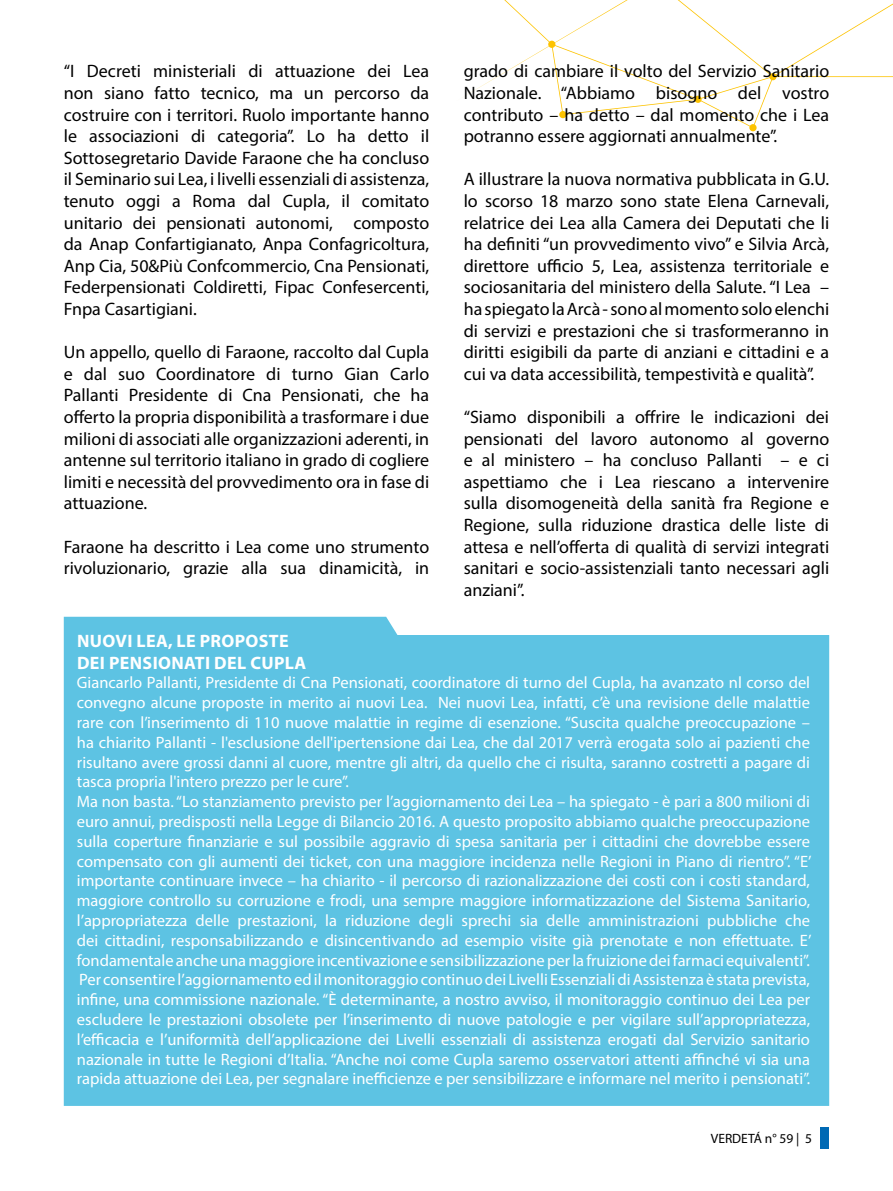
<style>
.page{position:relative;width:893px;height:1191px;background:#fff}
.page>*{position:absolute;margin:0;border:0;box-sizing:border-box;transform-origin:0 0}
.t1{font:18px/21.6px "Myriad Pro";color:#000;text-align:justify}
.t2{font:700 18px/21.6px "Myriad Pro";letter-spacing:.02em;color:#fff}
.t3{font:16.5px/19.8px "Myriad Pro";color:#fff}
.t4{font:13.5px "Myriad Pro";color:#000}
</style>
<div class="page">
<svg style="left:465px;top:0;width:428px;height:126px"></svg>
<svg style="left:551px;top:44px;width:222px;height:71px"></svg>
<div style="left:769px;top:73px;width:8px;height:7px;background:#fdc300;border-radius:50%"></div>
<div style="left:548px;top:41px;width:7px;height:7px;background:#fdc300;border-radius:50%"></div>
<div style="left:749px;top:124px;width:8px;height:7px;background:#fdc300;border-radius:50%"></div>
<div style="left:694px;top:96px;width:8px;height:7px;background:#fdc300;border-radius:50%"></div>
<div style="left:559px;top:111px;width:7px;height:7px;background:#fdc300;border-radius:50%"></div>
<div style="left:821px;top:1127px;width:8px;height:21px;background:#0069b4"></div>
<div style="left:64px;top:617px;width:765px;height:489px;background:#5dc3e3"></div>
<p class="t1" style="left:64px;top:60px;width:367px">“I Decreti ministeriali di attuazione dei Lea non siano fatto tecnico, ma un percorso da costruire con i territori. Ruolo importante hanno le associazioni di categoria”. Lo ha detto il Sottosegretario Davide Faraone che ha concluso il Seminario sui Lea, i livelli essenziali di assistenza, tenuto oggi a Roma dal Cupla, il comitato unitario dei pensionati autonomi, composto da Anap Confartigianato, Anpa Confagricoltura, Anp Cia, 50&amp;Più Confcommercio, Cna Pensionati, Federpensionati Coldiretti, Fipac Confesercenti, Fnpa Casartigiani.</p>
<p class="t1" style="left:64px;top:341px;width:367px">Un appello, quello di Faraone, raccolto dal Cupla e dal suo Coordinatore di turno Gian Carlo Pallanti Presidente di Cna Pensionati, che ha offerto la propria disponibilità a trasformare i due milioni di associati alle organizzazioni aderenti, in antenne sul territorio italiano in grado di cogliere limiti e necessità del provvedimento ora in fase di attuazione.</p>
<p class="t1" style="left:64px;top:535px;width:367px">Faraone ha descritto i Lea come uno strumento rivoluzionario, grazie alla sua dinamicità, in</p>
<p class="t1" style="left:464px;top:60px;width:367px">grado di cambiare il volto del Servizio Sanitario Nazionale. “Abbiamo bisogno del vostro contributo – ha detto – dal momento che i Lea potranno essere aggiornati annualmente”.</p>
<p class="t1" style="left:464px;top:168px;width:367px">A illustrare la nuova normativa pubblicata in G.U. lo scorso 18 marzo sono state Elena Carnevali, relatrice dei Lea alla Camera dei Deputati che li ha definiti “un provvedimento vivo” e Silvia Arcà, direttore ufficio 5, Lea, assistenza territoriale e sociosanitaria del ministero della Salute. “I Lea – ha spiegato la Arcà - sono al momento solo elenchi di servizi e prestazioni che si trasformeranno in diritti esigibili da parte di anziani e cittadini e a cui va data accessibilità, tempestività e qualità”.</p>
<p class="t1" style="left:464px;top:406px;width:367px">“Siamo disponibili a offrire le indicazioni dei pensionati del lavoro autonomo al governo e al ministero – ha concluso Pallanti – e ci aspettiamo che i Lea riescano a intervenire sulla disomogeneità della sanità fra Regione e Regione, sulla riduzione drastica delle liste di attesa e nell’offerta di qualità di servizi integrati sanitari e socio-assistenziali tanto necessari agli anziani”.</p>
<p class="t2" style="left:77px;top:629px;width:231px">NUOVI LEA, LE PROPOSTE<br>DEI PENSIONATI DEL CUPLA</p>
<p class="t3" style="left:77px;top:672px;width:736px">Giancarlo Pallanti, Presidente di Cna Pensionati, coordinatore di turno del Cupla, ha avanzato nl corso del convegno alcune proposte in merito ai nuovi Lea. Nei nuovi Lea, infatti, c’è una revisione delle malattie rare con l’inserimento di 110 nuove malattie in regime di esenzione. “Suscita qualche preoccupazione – ha chiarito Pallanti - l'esclusione dell'ipertensione dai Lea, che dal 2017 verrà erogata solo ai pazienti che risultano avere grossi danni al cuore, mentre gli altri, da quello che ci risulta, saranno costretti a pagare di tasca propria l'intero prezzo per le cure”.<br>Ma non basta. “Lo stanziamento previsto per l’aggiornamento dei Lea – ha spiegato - è pari a 800 milioni di euro annui, predisposti nella Legge di Bilancio 2016. A questo proposito abbiamo qualche preoccupazione sulla coperture finanziarie e sul possibile aggravio di spesa sanitaria per i cittadini che dovrebbe essere compensato con gli aumenti dei ticket, con una maggiore incidenza nelle Regioni in Piano di rientro”. “E’ importante continuare invece – ha chiarito - il percorso di razionalizzazione dei costi con i costi standard, maggiore controllo su corruzione e frodi, una sempre maggiore informatizzazione del Sistema Sanitario, l’appropriatezza delle prestazioni, la riduzione degli sprechi sia delle amministrazioni pubbliche che dei cittadini, responsabilizzando e disincentivando ad esempio visite già prenotate e non effettuate. E’ fondamentale anche una maggiore incentivazione e sensibilizzazione per la fruizione dei farmaci equivalenti”.<br>Per consentire l’aggiornamento ed il monitoraggio continuo dei Livelli Essenziali di Assistenza è stata prevista, infine, una commissione nazionale. “È determinante, a nostro avviso, il monitoraggio continuo dei Lea per escludere le prestazioni obsolete per l’inserimento di nuove patologie e per vigilare sull’appropriatezza, l’efficacia e l’uniformità dell’applicazione dei Livelli essenziali di assistenza erogati dal Servizio sanitario nazionale in tutte le Regioni d’Italia. “Anche noi come Cupla saremo osservatori attenti affinché vi sia una rapida attuazione dei Lea, per segnalare inefficienze e per sensibilizzare e informare nel merito i pensionati”.</p>
<p class="t4" style="left:711px;top:1129px;width:103px">VERDETÁ n° 59 | 5</p>
</div>
